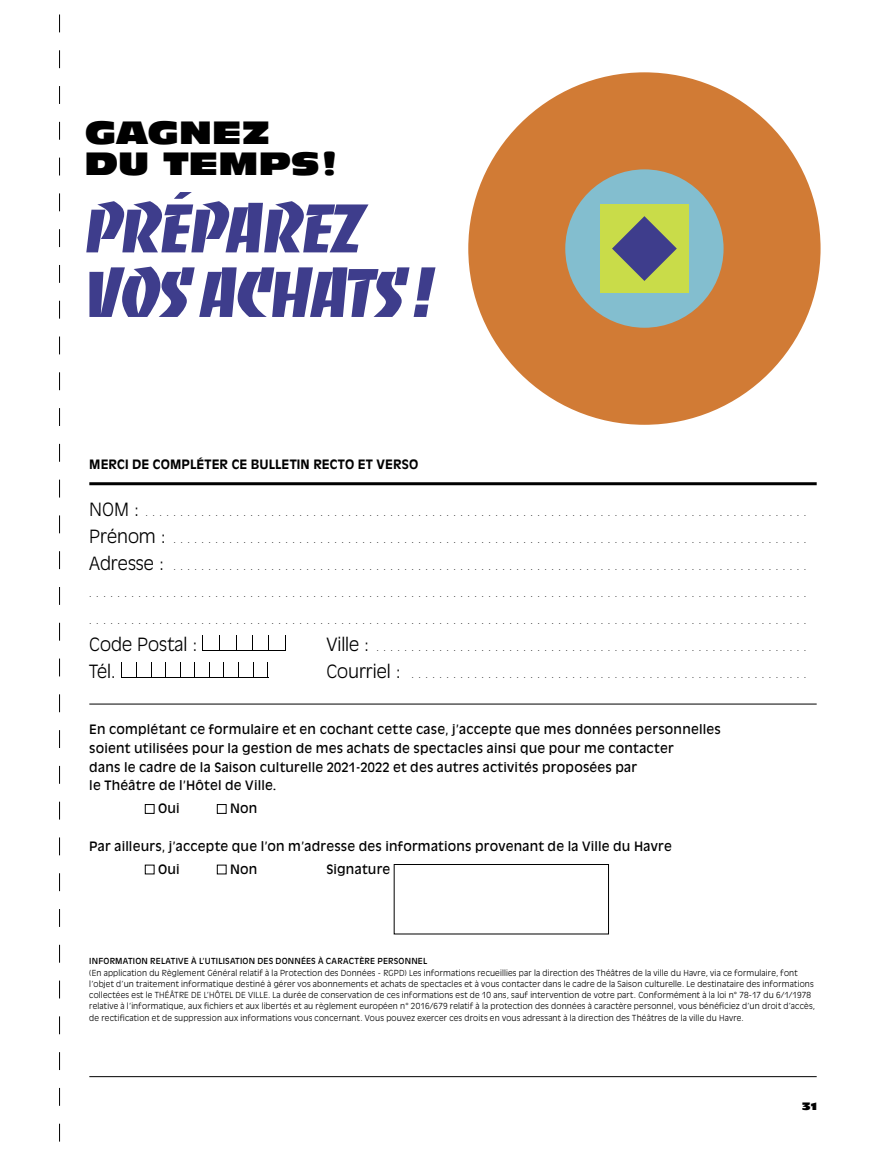
<style>
.page{position:relative;width:872px;height:1149px;background:#fff}
.page>*{position:absolute;margin:0;border:0;box-sizing:border-box;transform-origin:0 0}
.t1{font:800 72px/64.5px "Banco ITC Std";letter-spacing:-.015em;color:#3e3d8c}
.t2{font:31.5px/31.5px "Antique Olive Std Nord";letter-spacing:-.015em;color:#000}
.t3{font:300 18px "Antique Olive Std";color:#000}
.t4{font:12.75px/18.8px "Antique Olive Std";letter-spacing:.015em;color:#000}
.t5{font:700 12.75px "Antique Olive Std";letter-spacing:.01em;color:#000}
.t6{font:10.5px "Antique Olive Std Nord";color:#000}
.t7{font:300 9px "Antique Olive Std";color:#000}
.t8{font:300 8.25px/11.2px "Antique Olive Std";letter-spacing:.025em;color:#000}
.t9{font:8.25px "Antique Olive Std";letter-spacing:.025em;color:#000}
.s1{font-size:18px}
</style>
<div class="page">
<hr style="left:89px;top:482px;width:727px;height:3px;background:#000">
<hr style="left:89px;top:703px;width:727px;height:1px;background:#000">
<svg style="left:285px;top:635px;width:1px;height:14px"></svg>
<svg style="left:219px;top:635px;width:1px;height:14px"></svg>
<svg style="left:236px;top:635px;width:1px;height:14px"></svg>
<svg style="left:252px;top:635px;width:1px;height:14px"></svg>
<svg style="left:268px;top:635px;width:1px;height:14px"></svg>
<hr style="left:203px;top:649px;width:83px;height:1px;background:#000">
<svg style="left:121px;top:662px;width:1px;height:14px"></svg>
<svg style="left:151px;top:662px;width:1px;height:14px"></svg>
<svg style="left:180px;top:662px;width:1px;height:14px"></svg>
<svg style="left:209px;top:662px;width:1px;height:14px"></svg>
<svg style="left:238px;top:662px;width:1px;height:14px"></svg>
<svg style="left:267px;top:662px;width:1px;height:14px"></svg>
<svg style="left:136px;top:662px;width:1px;height:14px"></svg>
<svg style="left:194px;top:662px;width:1px;height:14px"></svg>
<svg style="left:165px;top:662px;width:1px;height:14px"></svg>
<svg style="left:223px;top:662px;width:1px;height:14px"></svg>
<svg style="left:253px;top:662px;width:1px;height:14px"></svg>
<hr style="left:121px;top:676px;width:147px;height:1px;background:#000">
<div style="left:394px;top:864px;width:215px;height:69px;border:1px solid #000"></div>
<div style="left:468px;top:72px;width:352px;height:352px;background:#d17b35;border-radius:50%"></div>
<div style="left:565px;top:169px;width:158px;height:158px;background:#83becf;border-radius:50%"></div>
<div style="left:600px;top:204px;width:88px;height:88px;background:#c9dc49"></div>
<svg style="left:612px;top:216px;width:65px;height:65px"></svg>
<svg style="left:59px;top:14px;width:1px;height:1128px"></svg>
<hr style="left:89px;top:1075px;width:727px;height:1px;background:#000">
<h2 class="t2" style="left:85px;top:116px;width:253px">GAGNEZ<br>DU TEMPS!</h2>
<h1 class="t1" style="left:85px;top:196px;width:348px">PRÉPAREZ<br>VOS ACHATS!</h1>
<h3 class="t5" style="left:89px;top:457px;width:330px">MERCI DE COMPLÉTER CE BULLETIN RECTO ET VERSO</h3>
<p class="t7" style="left:89px;top:507px;width:718px"><span class="s1">NOM:</span> ...............................................................................................</p>
<p class="t7" style="left:89px;top:534px;width:718px"><span class="s1">Prénom:</span> ...........................................................................................</p>
<p class="t7" style="left:89px;top:561px;width:718px"><span class="s1">Adresse:</span> ...........................................................................................</p>
<p class="t7" style="left:89px;top:588px;width:718px">.......................................................................................................</p>
<p class="t7" style="left:89px;top:615px;width:718px">.......................................................................................................</p>
<h3 class="t3" style="left:89px;top:633px;width:110px">Code Postal :</h3>
<p class="t7" style="left:326px;top:642px;width:481px"><span class="s1">Ville:</span> ..............................................................</p>
<h3 class="t3" style="left:89px;top:660px;width:28px">Tél.</h3>
<p class="t7" style="left:326px;top:669px;width:481px"><span class="s1">Courriel:</span> .........................................................</p>
<p class="t4" style="left:89px;top:720px;width:633px">En complétant ce formulaire et en cochant cette case, j’accepte que mes données personnelles soient utilisées pour la gestion de mes achats de spectacles ainsi que pour me contacter<br>dans le cadre de la Saison culturelle 2021-2022 et des autres activités proposées par<br>le Théâtre de l’Hôtel de Ville.</p>
<h3 class="t4" style="left:145px;top:799px;width:36px">■ Oui</h3>
<h3 class="t4" style="left:217px;top:799px;width:42px">■ Non</h3>
<h3 class="t4" style="left:89px;top:836px;width:584px">Par ailleurs, j’accepte que l’on m’adresse des informations provenant de la Ville du Havre</h3>
<h3 class="t4" style="left:145px;top:859px;width:36px">■ Oui</h3>
<h3 class="t4" style="left:217px;top:859px;width:42px">■ Non</h3>
<h3 class="t4" style="left:326px;top:859px;width:65px">Signature</h3>
<p class="t9" style="left:89px;top:956px;width:339px">INFORMATION RELATIVE À L’UTILISATION DES DONNÉES À CARACTÈRE PERSONNEL</p>
<p class="t8" style="left:89px;top:966px;width:727px">(En application du Règlement Général relatif à la Protection des Données - RGPD) Les informations recueillies par la direction des Théâtres de la ville du Havre, via ce formulaire, font l’objet d’un traitement informatique destiné à gérer vos abonnements et achats de spectacles et à vous contacter dans le cadre de la Saison culturelle. Le destinataire des informations collectées est le THÉÂTRE DE L’HÔTEL DE VILLE. La durée de conservation de ces informations est de 10 ans, sauf intervention de votre part. Conformément à la loi n° 78-17 du 6/1/1978 relative à l’informatique, aux fichiers et aux libertés et au règlement européen n° 2016/679 relatif à la protection des données à caractère personnel, vous bénéficiez d’un droit d’accès, de rectification et de suppression aux informations vous concernant. Vous pouvez exercer ces droits en vous adressant à la direction des Théâtres de la ville du Havre.</p>
<p class="t6" style="left:802px;top:1099px;width:16px">31</p>
</div>
